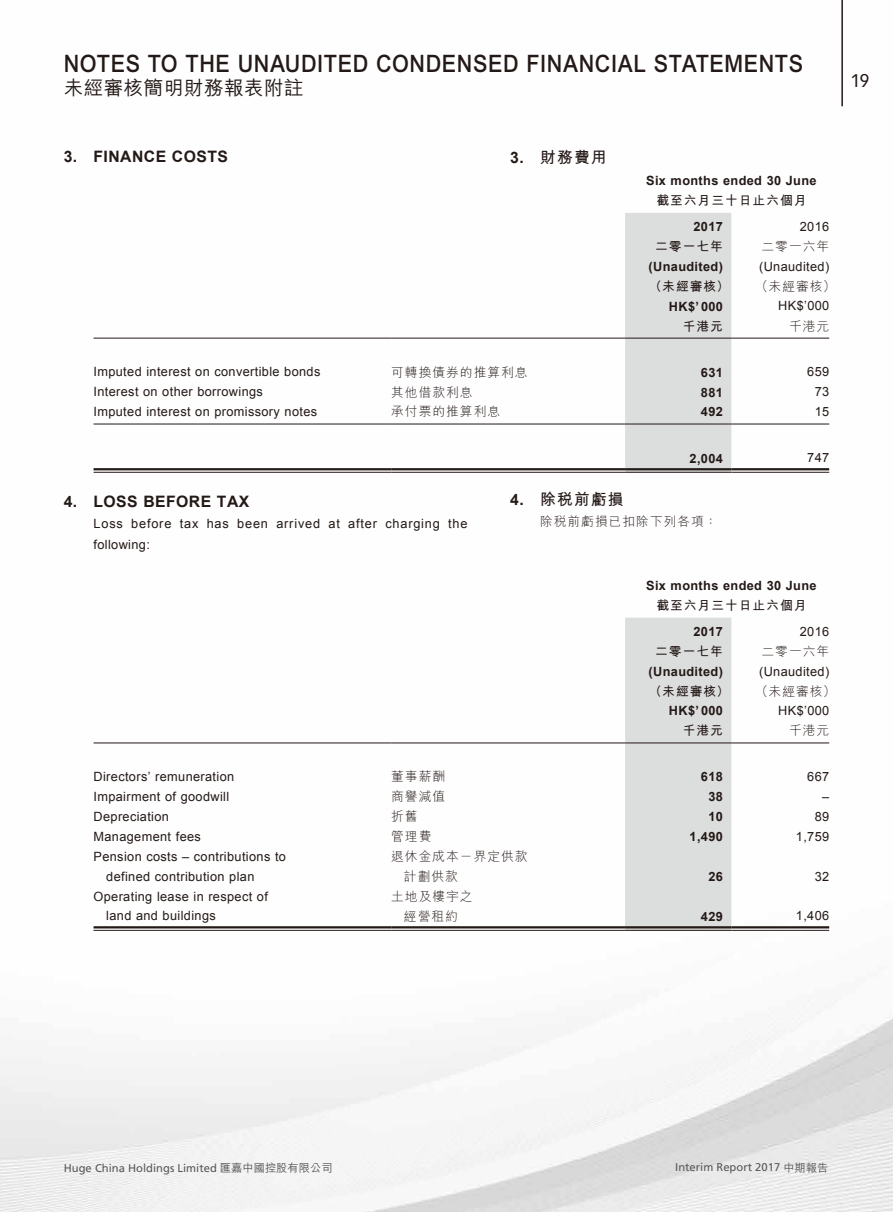
<style>
.page{position:relative;width:893px;height:1212px;background:#fff}
.page>*{position:absolute;margin:0;border:0;box-sizing:border-box;transform-origin:0 0}
.t1{font:500 24px "Arial MT Std";letter-spacing:.03em;color:#231916;scale:.9 1}
.t2{font:500 19.5px "M Hei HK";letter-spacing:.03em;color:#231916}
.t3{font:18px "Vectora LT Std";color:#231916;scale:.95 1}
.t4{font:700 15.75px "Arial";letter-spacing:.03em;color:#231916}
.t5{font:700 15.75px "M Hei HK";letter-spacing:.08em;color:#231916}
.t6{font:12.75px/20px "Arial";letter-spacing:.03em;color:#231916}
.t7{font:700 12.75px "Arial";letter-spacing:.03em;color:#231916}
.t8{font:300 12.75px/20px "M Hei HK";letter-spacing:.08em;color:#231916}
.t9{font:12.75px/21px "Arial";letter-spacing:.065em;color:#231916}
.t10{font:700 12.75px "M Hei HK";letter-spacing:.08em;color:#231916}
.t11{font:11.25px "Frutiger LT Std";color:#595857}
.s1{font-family:"Arial"}
.s2{font-family:"M Hei HK";font-weight:500}
</style>
<div class="page">
<img style="left:0;top:106px;width:893px;height:1106px">
<hr style="left:841px;top:0;width:2px;height:106px;background:#231916">
<div style="left:625px;top:213px;width:106px;height:259px;background:#dcdddd"></div>
<hr style="left:94px;top:338px;width:297px;height:1px;background:#231916">
<hr style="left:391px;top:338px;width:234px;height:1px;background:#231916">
<hr style="left:625px;top:338px;width:106px;height:1px;background:#231916">
<hr style="left:731px;top:338px;width:98px;height:1px;background:#231916">
<hr style="left:94px;top:424px;width:297px;height:1px;background:#231916">
<hr style="left:391px;top:424px;width:234px;height:1px;background:#231916">
<hr style="left:625px;top:424px;width:106px;height:1px;background:#231916">
<hr style="left:731px;top:424px;width:98px;height:1px;background:#231916">
<hr style="left:94px;top:468px;width:297px;height:2px;background:#231916">
<hr style="left:94px;top:472px;width:297px;height:1px;background:#231916">
<hr style="left:391px;top:468px;width:234px;height:2px;background:#231916">
<hr style="left:391px;top:472px;width:234px;height:1px;background:#231916">
<hr style="left:625px;top:468px;width:106px;height:2px;background:#231916">
<hr style="left:625px;top:472px;width:106px;height:1px;background:#231916">
<hr style="left:731px;top:468px;width:98px;height:2px;background:#231916">
<hr style="left:731px;top:472px;width:98px;height:1px;background:#231916">
<div style="left:625px;top:618px;width:106px;height:312px;background:#dcdddd"></div>
<hr style="left:94px;top:742px;width:297px;height:1px;background:#231916">
<hr style="left:391px;top:742px;width:234px;height:1px;background:#231916">
<hr style="left:625px;top:742px;width:106px;height:1px;background:#231916">
<hr style="left:731px;top:742px;width:98px;height:1px;background:#231916">
<hr style="left:94px;top:926px;width:297px;height:2px;background:#231916">
<hr style="left:94px;top:930px;width:297px;height:1px;background:#231916">
<hr style="left:391px;top:926px;width:234px;height:2px;background:#231916">
<hr style="left:391px;top:930px;width:234px;height:1px;background:#231916">
<hr style="left:625px;top:926px;width:106px;height:2px;background:#231916">
<hr style="left:625px;top:930px;width:106px;height:1px;background:#231916">
<hr style="left:731px;top:926px;width:98px;height:2px;background:#231916">
<hr style="left:731px;top:930px;width:98px;height:1px;background:#231916">
<h1 class="t1" style="left:64px;top:49px;width:823px">NOTES TO THE UNAUDITED CONDENSED FINANCIAL STATEMENTS</h1>
<h2 class="t2" style="left:64px;top:74px;width:242px">未經審核簡明財務報表附註</h2>
<p class="t4" style="left:64px;top:146px;width:166px">3. FINANCE COSTS</p>
<p class="t5" style="left:510px;top:146px;width:98px"><span class="s1">3.</span> 財務費用</p>
<p class="t7" style="left:646px;top:172px;width:172px">Six months ended 30 June</p>
<p class="t10" style="left:656px;top:191px;width:152px">截至六月三十日止六個月</p>
<p class="t7" style="left:693px;top:218px;width:31px">2017</p>
<p class="t6" style="left:800px;top:217px;width:31px">2016</p>
<p class="t10" style="left:655px;top:237px;width:69px">二零一七年</p>
<p class="t8" style="left:761px;top:236px;width:69px">二零一六年</p>
<p class="t7" style="left:649px;top:258px;width:76px">(Unaudited)</p>
<p class="t6" style="left:759px;top:256px;width:72px">(Unaudited)</p>
<p class="t10" style="left:649px;top:277px;width:82px">（未經審核）</p>
<p class="t8" style="left:755px;top:276px;width:82px">（未經審核）</p>
<p class="t7" style="left:669px;top:298px;width:56px">HK$’ 000</p>
<p class="t6" style="left:778px;top:296px;width:53px">HK$’000</p>
<p class="t10" style="left:683px;top:317px;width:42px">千港元</p>
<p class="t8" style="left:789px;top:315px;width:42px">千港元</p>
<p class="t6" style="left:94px;top:362px;width:228px">Imputed interest on convertible bonds</p>
<p class="t8" style="left:391px;top:361px;width:138px">可轉換債券的推算利息</p>
<p class="t7" style="left:701px;top:364px;width:23px">631</p>
<p class="t6" style="left:807px;top:362px;width:23px">659</p>
<p class="t6" style="left:94px;top:382px;width:171px">Interest on other borrowings</p>
<p class="t8" style="left:391px;top:381px;width:83px">其他借款利息</p>
<p class="t7" style="left:701px;top:384px;width:23px">881</p>
<p class="t6" style="left:815px;top:382px;width:16px">73</p>
<p class="t6" style="left:94px;top:402px;width:225px">Imputed interest on promissory notes</p>
<p class="t8" style="left:391px;top:401px;width:110px">承付票的推算利息</p>
<p class="t7" style="left:701px;top:403px;width:23px">492</p>
<p class="t6" style="left:815px;top:402px;width:16px">15</p>
<p class="t7" style="left:690px;top:450px;width:35px">2,004</p>
<p class="t6" style="left:807px;top:448px;width:23px">747</p>
<p class="t4" style="left:64px;top:491px;width:187px">4. LOSS BEFORE TAX</p>
<p class="t9" style="left:94px;top:513px;width:376px">Loss before tax has been arrived at after charging the following:</p>
<p class="t7" style="left:646px;top:577px;width:172px">Six months ended 30 June</p>
<p class="t10" style="left:656px;top:596px;width:152px">截至六月三十日止六個月</p>
<p class="t7" style="left:693px;top:623px;width:31px">2017</p>
<p class="t6" style="left:800px;top:621px;width:31px">2016</p>
<p class="t10" style="left:655px;top:642px;width:69px">二零一七年</p>
<p class="t8" style="left:761px;top:641px;width:69px">二零一六年</p>
<p class="t7" style="left:649px;top:663px;width:76px">(Unaudited)</p>
<p class="t6" style="left:759px;top:661px;width:72px">(Unaudited)</p>
<p class="t10" style="left:649px;top:682px;width:82px">（未經審核）</p>
<p class="t8" style="left:755px;top:680px;width:82px">（未經審核）</p>
<p class="t7" style="left:669px;top:702px;width:56px">HK$’ 000</p>
<p class="t6" style="left:778px;top:701px;width:53px">HK$’000</p>
<p class="t10" style="left:683px;top:721px;width:42px">千港元</p>
<p class="t8" style="left:789px;top:720px;width:42px">千港元</p>
<p class="t6" style="left:94px;top:767px;width:142px">Directors’ remuneration</p>
<p class="t8" style="left:391px;top:766px;width:55px">董事薪酬</p>
<p class="t7" style="left:701px;top:768px;width:23px">618</p>
<p class="t6" style="left:807px;top:767px;width:23px">667</p>
<p class="t6" style="left:94px;top:787px;width:137px">Impairment of goodwill</p>
<p class="t8" style="left:391px;top:786px;width:55px">商譽減值</p>
<p class="t7" style="left:708px;top:788px;width:16px">38</p>
<p class="t6" style="left:822px;top:787px;width:9px">–</p>
<p class="t6" style="left:94px;top:807px;width:77px">Depreciation</p>
<p class="t8" style="left:391px;top:806px;width:28px">折舊</p>
<p class="t7" style="left:708px;top:808px;width:16px">10</p>
<p class="t6" style="left:815px;top:807px;width:16px">89</p>
<p class="t6" style="left:94px;top:826px;width:109px">Management fees</p>
<p class="t8" style="left:391px;top:826px;width:42px">管理費</p>
<p class="t7" style="left:690px;top:828px;width:35px">1,490</p>
<p class="t6" style="left:796px;top:826px;width:35px">1,759</p>
<p class="t6" style="left:106px;top:846px;width:181px;text-indent:-13px">Pension costs – contributions to defined contribution plan</p>
<p class="t8" style="left:404px;top:846px;width:125px;text-indent:-13px">退休金成本－界定供款計劃供款</p>
<p class="t5" style="left:510px;top:488px;width:115px"><span class="s1">4.</span> 除稅前虧損</p>
<p class="t8" style="left:540px;top:510px;width:179px">除稅前虧損已扣除下列各項：</p>
<p class="t7" style="left:708px;top:868px;width:16px">26</p>
<p class="t6" style="left:815px;top:866px;width:16px">32</p>
<p class="t6" style="left:106px;top:886px;width:163px;text-indent:-13px">Operating lease in respect of land and buildings</p>
<p class="t8" style="left:391px;top:885px;width:83px;text-align:center">土地及樓宇之經營租約</p>
<p class="t7" style="left:701px;top:908px;width:23px">429</p>
<p class="t6" style="left:796px;top:906px;width:35px">1,406</p>
<h3 class="t3" style="left:850px;top:70px;width:22px">19</h3>
<p class="t11" style="left:64px;top:1161px;width:270px">Huge China Holdings Limited <span class="s2">匯嘉中國控股有限公司</span></p>
<p class="t11" style="left:675px;top:1161px;width:155px">Interim Report 2017 <span class="s2">中期報告</span></p>
</div>
